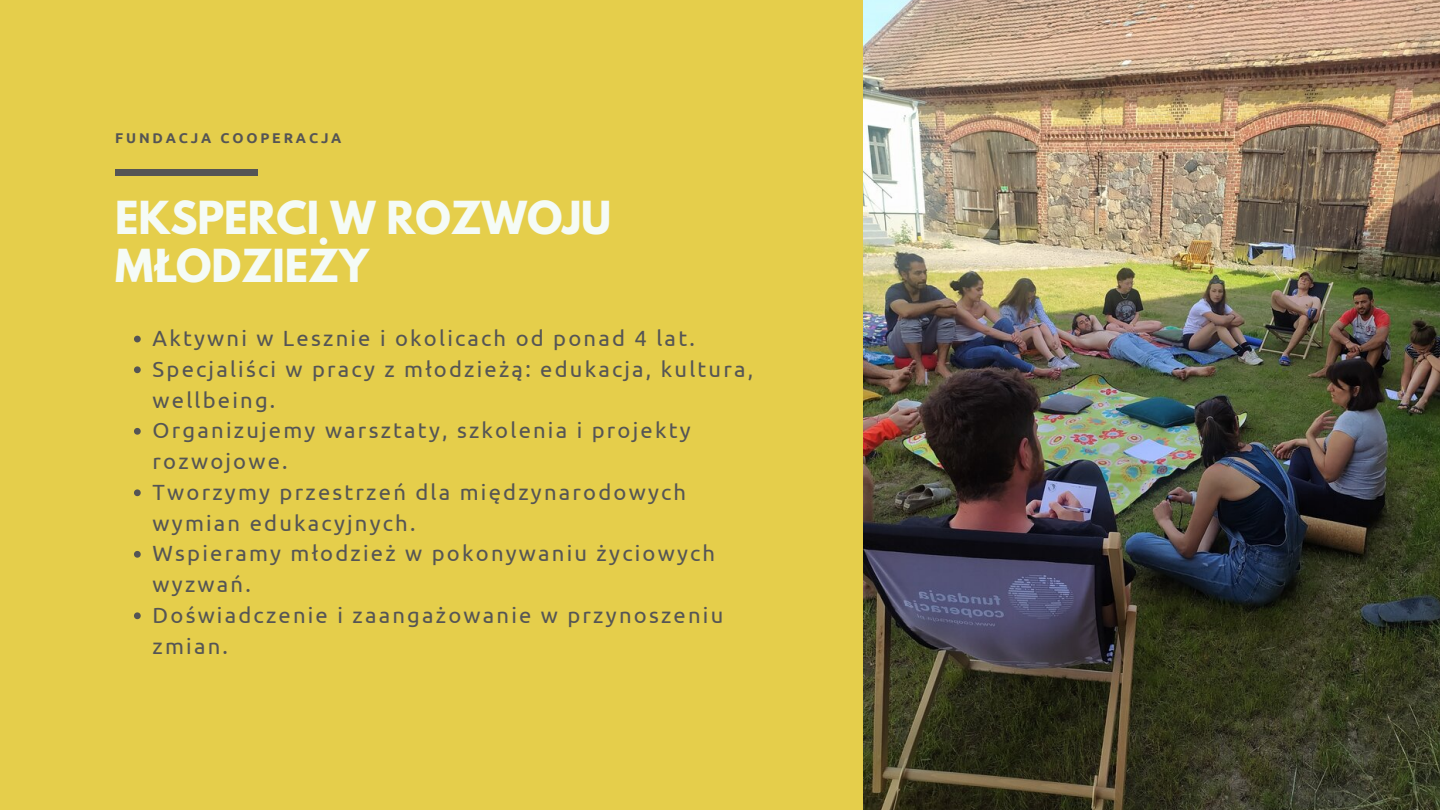
<style>
.page{position:relative;width:1440px;height:810px;background:#e5ce4b}
.page>*{position:absolute;margin:0;border:0;box-sizing:border-box;transform-origin:0 0}
.t1{font:700 40.3px/48px "League Spartan";color:#f5fbf6}
.t2{font:22px/30.8px "Ubuntu";letter-spacing:.1em;color:#555}
.t3{font:700 14.1px "Ubuntu";letter-spacing:.2em;color:#555}
</style>
<div class="page">
<div style="left:115px;top:170px;width:143px;height:5px;background:#555"></div>
<img style="left:863px;top:0;width:577px;height:810px">
<svg style="left:134px;top:336px;width:7px;height:6px"></svg>
<svg style="left:134px;top:366px;width:7px;height:7px"></svg>
<svg style="left:134px;top:428px;width:7px;height:7px"></svg>
<svg style="left:134px;top:489px;width:7px;height:7px"></svg>
<svg style="left:134px;top:551px;width:7px;height:7px"></svg>
<svg style="left:134px;top:612px;width:7px;height:7px"></svg>
<h2 class="t3" style="left:115px;top:130px;width:228px">FUNDACJA COOPERACJA</h2>
<p class="t1" style="left:115px;top:199px;width:498px">EKSPERCI W ROZWOJU<br>MŁODZIEŻY</p>
<h1 class="t2" style="left:153px;top:323px;width:544px">Aktywni w Lesznie i okolicach od ponad 4 lat.</h1>
<h2 class="t2" style="left:153px;top:353px;width:602px">Specjaliści w pracy z młodzieżą: edukacja, kultura, wellbeing.</h2>
<h2 class="t2" style="left:153px;top:415px;width:540px">Organizujemy warsztaty, szkolenia i projekty rozwojowe.</h2>
<h2 class="t2" style="left:153px;top:476px;width:535px">Tworzymy przestrzeń dla międzynarodowych wymian edukacyjnych.</h2>
<h2 class="t2" style="left:153px;top:538px;width:564px">Wspieramy młodzież w pokonywaniu życiowych wyzwań.</h2>
<h2 class="t2" style="left:153px;top:599px;width:572px">Doświadczenie i zaangażowanie w przynoszeniu zmian.</h2>
</div>
